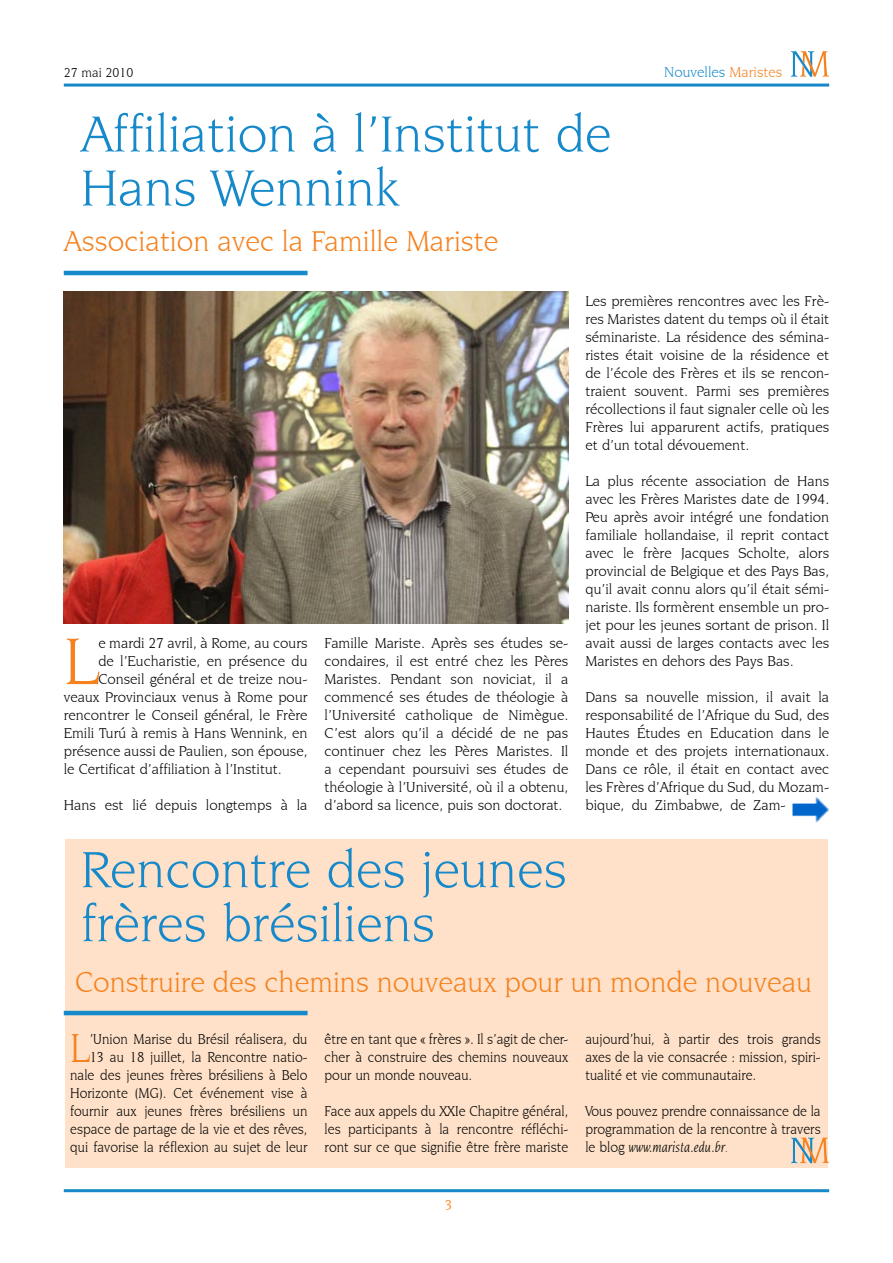
<style>
.page{position:relative;width:893px;height:1263px;background:#fff}
.page>*{position:absolute;margin:0;border:0;box-sizing:border-box;transform-origin:0 0}
.t1{font:70.05px "Novarese IT Cby BT";color:#f5821f}
.t2{font:54px/54px "Novarese IT Cby BT";color:#1689ca}
.t3{font:42.6px "Novarese IT Cby BT";color:#f5821f;scale:.93 1}
.t4{font:30px "Novarese IT Cby BT";color:#f5821f}
.t5{font:15px/18px "Novarese IT Cby BT";color:#000;text-align:justify}
.t6{font:15px/18px "Novarese IT Cby BT";color:#000;text-align:justify;scale:.93 1}
.t7{font:15px "Novarese IT Cby BT";color:#1689ca}
.t8{font:13.5px "Novarese IT Cby BT";color:#000}
.s1{color:#f5821f}
.s2{font-style:italic}
.s3{font-size:10.5px}
</style>
<div class="page">
<hr style="left:64px;top:1189px;width:765px;height:3px;background:#1689ca">
<hr style="left:64px;top:271px;width:244px;height:4px;background:#1689ca">
<hr style="left:64px;top:84px;width:765px;height:3px;background:#1689ca">
<svg style="left:791px;top:51px;width:38px;height:26px"></svg>
<img style="left:64px;top:291px;width:504px;height:333px">
<div style="left:65px;top:839px;width:763px;height:329px;background:#fee1c8"></div>
<hr style="left:64px;top:1011px;width:244px;height:4px;background:#1689ca">
<svg style="left:791px;top:1137px;width:38px;height:26px"></svg>
<img style="left:792px;top:797px;width:37px;height:26px">
<p class="t8" style="left:64px;top:64px;width:71px">27 mai 2010</p>
<p class="t7" style="left:664px;top:63px;width:120px">Nouvelles <span class="s1">Maristes</span></p>
<h2 class="t2" style="left:81px;top:106px;width:532px">Affiliation à l’Institut de<br>Hans Wennink</h2>
<h3 class="t4" style="left:64px;top:223px;width:436px">Association avec la Famille Mariste</h3>
<h1 class="t1" style="left:64px;top:620px;width:36px">L</h1>
<p class="t5" style="left:98px;top:634px;width:211px">e mardi 27 avril, à Rome, au cours</p>
<p class="t5" style="left:98px;top:652px;width:211px">de l’Eucharistie, en présence du</p>
<p class="t5" style="left:98px;top:670px;width:211px">Conseil général et de treize nou-</p>
<p class="t5" style="left:64px;top:688px;width:245px">veaux Provinciaux venus à Rome pour</p>
<p class="t5" style="left:64px;top:706px;width:245px">rencontrer le Conseil général, le Frère</p>
<p class="t5" style="left:64px;top:724px;width:245px">Emili Turú à remis à Hans Wennink, en</p>
<p class="t5" style="left:64px;top:742px;width:245px">présence aussi de Paulien, son épouse,</p>
<p class="t5" style="left:64px;top:760px;width:219px">le Certificat d’affiliation à l’Institut.</p>
<p class="t5" style="left:64px;top:796px;width:245px">Hans est lié depuis longtemps à la</p>
<p class="t5" style="left:325px;top:634px;width:245px">Famille Mariste. Après ses études se&shy;condaires, il est entré chez les Pères Maristes. Pendant son noviciat, il a commencé ses études de théologie à l’Université catholique de Nimègue.<br>C’est alors qu’il a décidé de ne pas continuer chez les Pères Maristes. Il a cependant poursuivi ses études de théologie à l’Université, où il a obtenu, d’abord sa licence, puis son doctorat.</p>
<p class="t5" style="left:585px;top:292px;width:245px">Les premières rencontres avec les Frè&shy;res Maristes datent du temps où il était séminariste. La résidence des sémina&shy;ristes était voisine de la résidence et de l’école des Frères et ils se rencon&shy;traient souvent. Parmi ses premières récollections il faut signaler celle où les Frères lui apparurent actifs, pratiques et d’un total dévouement.</p>
<p class="t5" style="left:585px;top:472px;width:245px">La plus récente association de Hans avec les Frères Maristes date de 1994.<br>Peu après avoir intégré une fondation familiale hollandaise, il reprit contact avec le frère Jacques Scholte, alors provincial de Belgique et des Pays Bas, qu’il avait connu alors qu’il était sémi&shy;nariste. Ils formèrent ensemble un pro&shy;jet pour les jeunes sortant de prison. Il avait aussi de larges contacts avec les Maristes en dehors des Pays Bas.</p>
<p class="t5" style="left:585px;top:688px;width:245px">Dans sa nouvelle mission, il avait la responsabilité de l’Afrique du Sud, des Hautes Études en Education dans le monde et des projets internationaux.<br>Dans ce rôle, il était en contact avec les Frères d’Afrique du Sud, du Mozam&shy;bique, du Zimbabwe, de Zam-</p>
<h2 class="t2" style="left:81px;top:842px;width:488px">Rencontre des jeunes frères brésiliens</h2>
<h3 class="t4" style="left:75px;top:964px;width:738px">Construire des chemins nouveaux pour un monde nouveau</h3>
<h3 class="t3" style="left:70px;top:1023px;width:22px">L</h3>
<p class="t6" style="left:70px;top:1030px;width:257px;text-align:right">’Union Marise du Brésil réalisera, du<br>13 au 18 juillet, la Rencontre natio&shy;nale des jeunes frères brésiliens à Belo Horizonte (MG). Cet événement vise à fournir aux jeunes frères brésiliens un espace de partage de la vie et des rêves, qui favorise la réflexion au sujet de leur</p>
<p class="t6" style="left:325px;top:1030px;width:264px">être en tant que « frères ». Il s’agit de cher&shy;cher à construire des chemins nouveaux pour un monde nouveau.</p>
<p class="t6" style="left:585px;top:1030px;width:254px">aujourd’hui, à partir des trois grands axes de la vie consacrée : mission, spiri&shy;tualité et vie communautaire.</p>
<p class="t6" style="left:585px;top:1102px;width:254px">Vous pouvez prendre connaissance de la programmation de la rencontre à travers le blog <span class="s2">www.marista.edu.br</span><span class="s3">.</span></p>
<p class="t6" style="left:325px;top:1102px;width:264px">Face aux appels du XXIe Chapitre général, les participants à la rencontre réfléchi&shy;ront sur ce que signifie être frère mariste</p>
</div>
